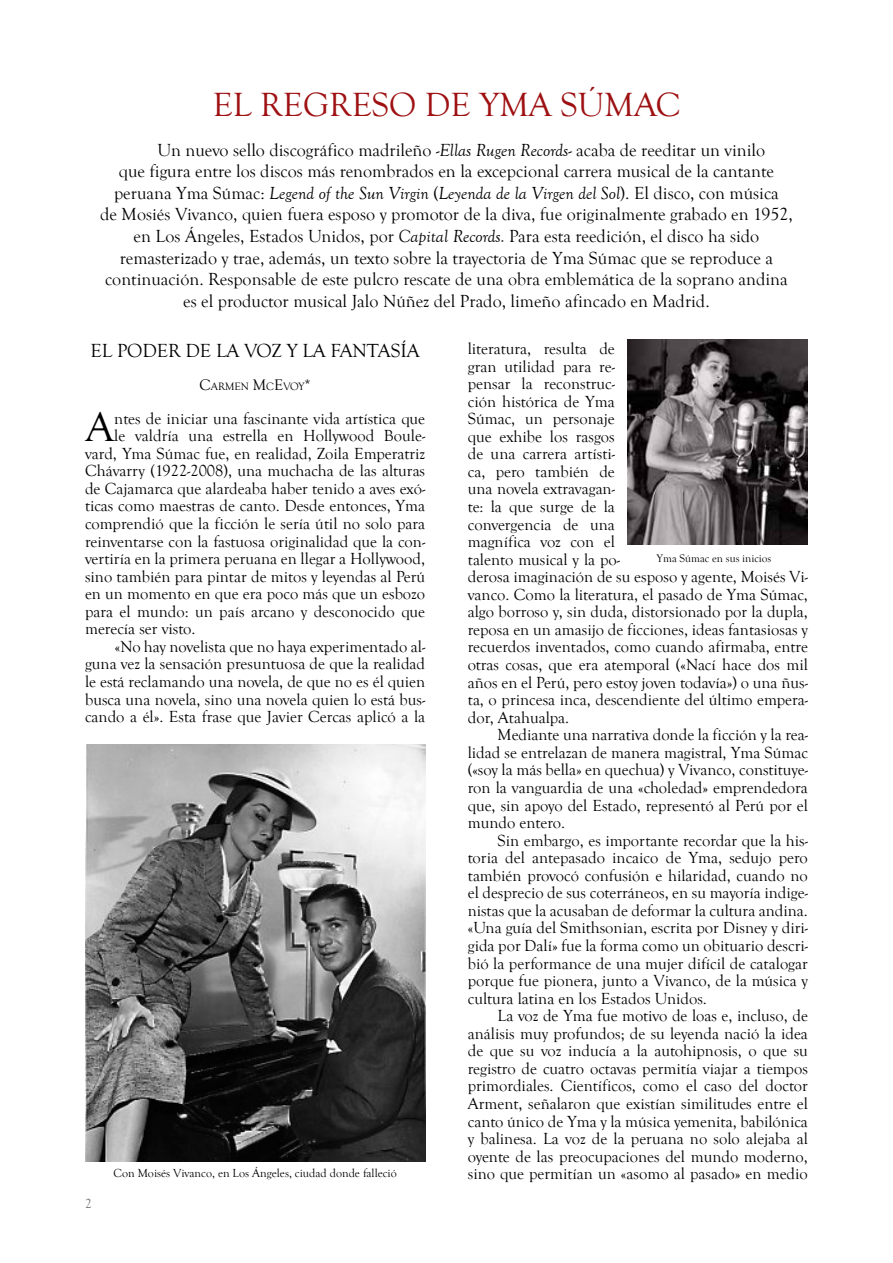
<style>
.page{position:relative;width:893px;height:1263px;background:#fff}
.page>*{position:absolute;margin:0;border:0;box-sizing:border-box;transform-origin:0 0}
.t1{font:42.6px "Goudy Old Style T";color:#000}
.t2{font:34.5px "Goudy Old Style T";color:#9e1012}
.t3{font:19.5px "Goudy Old Style T";letter-spacing:-.005em;color:#000}
.t4{font:18px "Goudy Old Style T";color:#000}
.t5{font:italic 18px "Goudy Old Style T";color:#000}
.t6{font:16.5px/17.5px "Goudy Old Style T";color:#000;text-align:justify}
.t7{font:13.5px "Goudy Old Style T";color:#727277}
.t8{font:12px "Goudy Old Style T";color:#000}
.t9{font:11.25px "Goudy Old Style T";color:#000}
.t10{font:10.95px "Goudy Old Style T";letter-spacing:-.005em;color:#000}
.s1{font-style:italic}
.s2{font-style:normal}
.s3{font-size:15.75px}
</style>
<div class="page">
<img style="left:627px;top:339px;width:181px;height:205px">
<img style="left:85px;top:745px;width:340px;height:416px">
<h2 class="t2" style="left:213px;top:86px;width:469px">EL REGRESO DE YMA SÚMAC</h2>
<p class="t4" style="left:158px;top:140px;width:609px">Un nuevo sello discográfico madrileño -<span class="s1">Ellas Rugen Records</span>- acaba de reeditar un vinilo</p>
<p class="t4" style="left:119px;top:161px;width:656px">que figura entre los discos más renombrados en la excepcional carrera musical de la cantante</p>
<p class="t5" style="left:114px;top:183px;width:666px"><span class="s2">peruana Yma Súmac:</span> Legend of the Sun Virgin <span class="s2">(</span>Leyenda de la Virgen del Sol<span class="s2">). El disco, con música</span></p>
<p class="t4" style="left:100px;top:205px;width:694px">de Mosiés Vivanco, quien fuera esposo y promotor de la diva, fue originalmente grabado en 1952,</p>
<p class="t4" style="left:134px;top:226px;width:627px">en Los Ángeles, Estados Unidos, por <span class="s1">Capital Records.</span> Para esta reedición, el disco ha sido</p>
<p class="t4" style="left:120px;top:248px;width:655px">remasterizado y trae, además, un texto sobre la trayectoria de Yma Súmac que se reproduce a</p>
<p class="t4" style="left:105px;top:269px;width:684px">continuación. Responsable de este pulcro rescate de una obra emblemática de la soprano andina</p>
<p class="t4" style="left:183px;top:291px;width:528px">es el productor musical Jalo Núñez del Prado, limeño afincado en Madrid.</p>
<p class="t3" style="left:90px;top:339px;width:331px">EL PODER DE LA VOZ Y LA FANTASÍA</p>
<p class="t10" style="left:200px;top:380px;width:113px"><span class="s3">C</span>ARMEN <span class="s3">M</span>C<span class="s3">E</span>VOY<span class="s3">*</span></p>
<h1 class="t1" style="left:86px;top:404px;width:30px">A</h1>
<p class="t6" style="left:114px;top:410px;width:312px">ntes de iniciar una fascinante vida artística que</p>
<p class="t6" style="left:468px;top:340px;width:342px;text-align:left">literatura, resulta de<br>gran utilidad para re-<br>pensar la reconstruc-<br>ción histórica de Yma<br>Súmac, un personaje<br>que exhibe los rasgos<br>de una carrera artísti-<br>ca, pero también de<br>una novela extravagan-<br>te: la que surge de la<br>convergencia de una<br>magnífica voz con el<br>talento musical y la po-<br>derosa imaginación de su esposo y agente, Moisés Vi&shy;vanco. Como la literatura, el pasado de Yma Súmac, algo borroso y, sin duda, distorsionado por la dupla, reposa en un amasijo de ficciones, ideas fantasiosas y recuerdos inventados, como cuando afirmaba, entre otras cosas, que era atemporal («Nací hace dos mil años en el Perú, pero estoy joven todavía») o una ñus&shy;ta, o princesa inca, descendiente del último empera&shy;dor, Atahualpa.</p>
<p class="t6" style="left:468px;top:726px;width:342px;text-indent:30px">Mediante una narrativa donde la ficción y la rea&shy;lidad se entrelazan de manera magistral, Yma Súmac («soy la más bella» en quechua) y Vivanco, constituye&shy;ron la vanguardia de una «choledad» emprendedora que, sin apoyo del Estado, representó al Perú por el mundo entero.</p>
<p class="t6" style="left:468px;top:832px;width:342px;text-indent:30px">Sin embargo, es importante recordar que la his&shy;toria del antepasado incaico de Yma, sedujo pero también provocó confusión e hilaridad, cuando no el desprecio de sus coterráneos, en su mayoría indige&shy;nistas que la acusaban de deformar la cultura andina. «Una guía del Smithsonian, escrita por Disney y diri&shy;gida por Dalí» fue la forma como un obituario descri&shy;bió la performance de una mujer difícil de catalogar porque fue pionera, junto a Vivanco, de la música y cultura latina en los Estados Unidos.</p>
<p class="t6" style="left:468px;top:1007px;width:342px;text-indent:30px">La voz de Yma fue motivo de loas e, incluso, de análisis muy profundos; de su leyenda nació la idea de que su voz inducía a la autohipnosis, o que su registro de cuatro octavas permitía viajar a tiempos primordiales. Científicos, como el caso del doctor Arment, señalaron que existían similitudes entre el canto único de Yma y la música yemenita, babilónica y balinesa. La voz de la peruana no solo alejaba al oyente de las preocupaciones del mundo moderno, sino que permitían un «asomo al pasado» en medio</p>
<p class="t6" style="left:114px;top:427px;width:312px">le valdría una estrella en Hollywood Boule-</p>
<p class="t6" style="left:85px;top:445px;width:342px">vard, Yma Súmac fue, en realidad, Zoila Emperatriz</p>
<p class="t6" style="left:85px;top:462px;width:342px">Chávarry (1922-2008), una muchacha de las alturas</p>
<p class="t6" style="left:85px;top:480px;width:342px">de Cajamarca que alardeaba haber tenido a aves exó-</p>
<p class="t6" style="left:85px;top:498px;width:342px">ticas como maestras de canto. Desde entonces, Yma</p>
<p class="t6" style="left:85px;top:515px;width:342px">comprendió que la ficción le sería útil no solo para</p>
<p class="t6" style="left:85px;top:533px;width:342px">reinventarse con la fastuosa originalidad que la con-</p>
<p class="t6" style="left:85px;top:550px;width:342px">vertiría en la primera peruana en llegar a Hollywood,</p>
<p class="t6" style="left:85px;top:568px;width:342px">sino también para pintar de mitos y leyendas al Perú</p>
<p class="t6" style="left:85px;top:585px;width:342px">en un momento en que era poco más que un esbozo</p>
<p class="t6" style="left:85px;top:603px;width:342px">para el mundo: un país arcano y desconocido que</p>
<p class="t6" style="left:85px;top:620px;width:112px">merecía ser visto.</p>
<p class="t6" style="left:115px;top:638px;width:312px">«No hay novelista que no haya experimentado al-</p>
<p class="t6" style="left:85px;top:656px;width:342px">guna vez la sensación presuntuosa de que la realidad</p>
<p class="t6" style="left:85px;top:673px;width:342px">le está reclamando una novela, de que no es él quien</p>
<p class="t6" style="left:85px;top:691px;width:342px">busca una novela, sino una novela quien lo está bus-</p>
<p class="t6" style="left:85px;top:708px;width:342px">cando a él». Esta frase que Javier Cercas aplicó a la</p>
<p class="t9" style="left:657px;top:552px;width:116px">Yma Súmac en sus inicios</p>
<p class="t8" style="left:113px;top:1167px;width:285px">Con Moisés Vivanco, en Los Ángeles, ciudad donde falleció</p>
<p class="t7" style="left:85px;top:1196px;width:8px">2</p>
</div>
